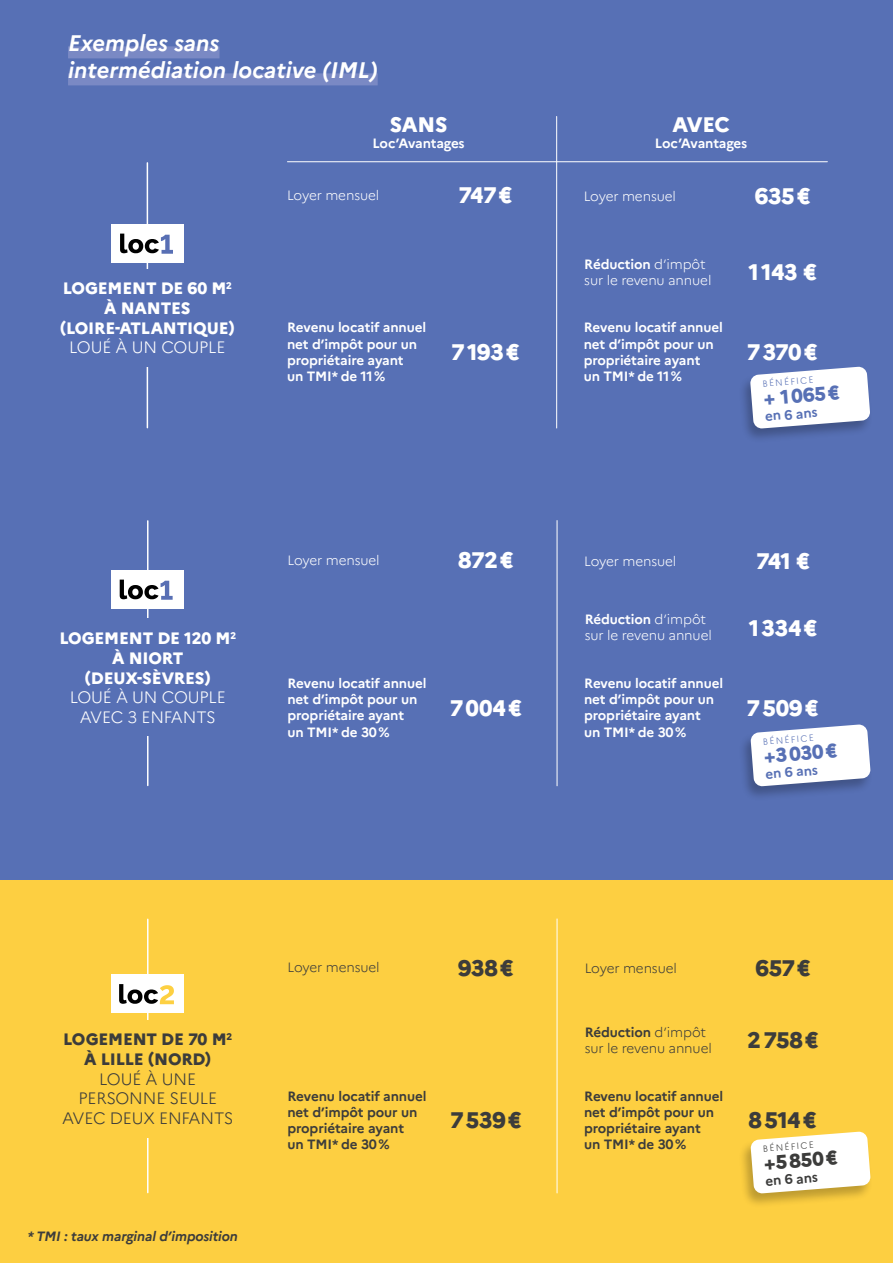
<style>
.page{position:relative;width:893px;height:1263px;background:#fff}
.page>*{position:absolute;margin:0;border:0;box-sizing:border-box;transform-origin:0 0}
.t1{font:800 22.5px "Marianne";letter-spacing:-.01em;color:#fff}
.t2{font:italic 700 22.5px/27px "Marianne";color:#fff}
.t3{font:800 22.5px "Marianne";letter-spacing:-.01em;color:#3c3c3b}
.t4{font:800 21px "Marianne";letter-spacing:-.01em;color:#fff}
.t5{font:800 19.5px "Marianne";color:#5770b5}
.t6{font:800 19.5px "Marianne";color:#3c3c3b}
.t7{font:800 16.5px/19.8px "Marianne";letter-spacing:-.01em;color:#fff;text-align:center}
.t8{font:300 16.5px/19.8px "Marianne";letter-spacing:-.01em;color:#fff;text-align:center}
.t9{font:300 16.5px/19.8px "Marianne";letter-spacing:-.01em;color:#3c3c3b;text-align:center}
.t10{font:800 16.5px/19.8px "Marianne";letter-spacing:-.01em;color:#3c3c3b;text-align:center}
.t11{font:700 13.5px/16.2px "Marianne";letter-spacing:-.01em;color:#fff}
.t12{font:700 13.5px/16.2px "Marianne";letter-spacing:-.01em;color:#3c3c3b}
.t13{font:300 13.5px/16.2px "Marianne";letter-spacing:-.01em;color:#fff}
.t14{font:300 13.5px/16.2px "Marianne";letter-spacing:-.01em;color:#3c3c3b}
.t15{font:italic 700 13.5px "Marianne";letter-spacing:-.01em;color:#3c3c3b}
.t16{font:700 13.5px "Marianne";color:#5770b5}
.t17{font:300 9px "Marianne";color:#5770b5}
.t18{font:300 9px "Marianne";color:#3c3c3b}
.s1{font-weight:700}
</style>
<div class="page">
<div style="left:0;top:0;width:893px;height:881px;background:#5770b5"></div>
<div style="left:68px;top:46px;width:151px;height:12px;background:#7a89c4"></div>
<div style="left:68px;top:73px;width:310px;height:12px;background:#7a89c4"></div>
<div style="left:0;top:881px;width:893px;height:382px;background:#fdcf41"></div>
<hr style="left:147px;top:919px;width:2px;height:273px;background:#fff">
<hr style="left:557px;top:919px;width:1px;height:274px;background:#fff">
<div style="left:57px;top:1020px;width:181px;height:117px;background:#fdcf41"></div>
<div style="left:112px;top:975px;width:72px;height:38px;background:#fff"></div>
<svg style="left:119px;top:984px;width:55px;height:20px"></svg>
<div style="left:738px;top:1130px;width:136px;height:78px;background:#000;opacity:.25"></div>
<svg style="left:750px;top:1131px;width:121px;height:63px;background:#faf2db"></svg>
<hr style="left:147px;top:521px;width:2px;height:264px;background:#fff">
<hr style="left:557px;top:520px;width:1px;height:266px;background:#fff">
<div style="left:57px;top:619px;width:181px;height:117px;background:#5770b5"></div>
<div style="left:111px;top:570px;width:72px;height:39px;background:#fff"></div>
<svg style="left:120px;top:580px;width:53px;height:20px"></svg>
<div style="left:738px;top:723px;width:136px;height:78px;background:#000;opacity:.25"></div>
<svg style="left:750px;top:724px;width:121px;height:62px;background:#e1e5ef"></svg>
<hr style="left:892px;top:857px;width:1px;height:406px;background:#00ad8c">
<hr style="left:287px;top:161px;width:540px;height:1px;background:#fff">
<hr style="left:147px;top:163px;width:1px;height:265px;background:#fff">
<hr style="left:556px;top:116px;width:1px;height:312px;background:#fff">
<div style="left:57px;top:269px;width:181px;height:97px;background:#5770b5"></div>
<div style="left:111px;top:224px;width:73px;height:39px;background:#fff"></div>
<svg style="left:120px;top:234px;width:53px;height:20px"></svg>
<div style="left:738px;top:366px;width:135px;height:77px;background:#000;opacity:.25"></div>
<svg style="left:750px;top:366px;width:120px;height:63px;background:#e0e4ef"></svg>
<h1 class="t2" style="left:68px;top:29px;width:311px">Exemples sans intermédiation locative (IML)</h1>
<p class="t7" style="left:60px;top:278px;width:177px">LOGEMENT DE 60 M<sup>2<br></sup>À NANTES (LOIRE-ATLANTIQUE)</p>
<p class="t8" style="left:69px;top:338px;width:158px">LOUÉ À UN COUPLE</p>
<h2 class="t4" style="left:390px;top:112px;width:59px">SANS</h2>
<p class="t11" style="left:372px;top:135px;width:94px">Loc’Avantages</p>
<p class="t13" style="left:287px;top:187px;width:94px">Loyer mensuel</p>
<h2 class="t4" style="left:672px;top:112px;width:59px">AVEC</h2>
<p class="t11" style="left:655px;top:135px;width:94px">Loc’Avantages</p>
<h1 class="t1" style="left:459px;top:181px;width:55px">747€</h1>
<h1 class="t1" style="left:755px;top:182px;width:57px">635€</h1>
<p class="t13" style="left:584px;top:188px;width:94px">Loyer mensuel</p>
<p class="t11" style="left:287px;top:319px;width:141px">Revenu locatif annuel net d’impôt pour un propriétaire ayant<br>un TMI* de 11%</p>
<p class="t13" style="left:584px;top:256px;width:129px"><span class="s1">Réduction</span> d’impôt sur le revenu annuel</p>
<p class="t11" style="left:584px;top:319px;width:141px">Revenu locatif annuel net d’impôt pour un propriétaire ayant<br>un TMI* de 11%</p>
<h1 class="t1" style="left:748px;top:258px;width:70px">1143 €</h1>
<h1 class="t1" style="left:451px;top:338px;width:70px">7193€</h1>
<h1 class="t1" style="left:747px;top:338px;width:72px">7370€</h1>
<p class="t17" style="left:762px;top:378px;width:53px;rotate:-5deg">BÉNÉFICE</p>
<h3 class="t5" style="left:763px;top:386px;width:78px;rotate:-5deg">+ 1065€</h3>
<p class="t16" style="left:764px;top:408px;width:54px;rotate:-4deg">en 6 ans</p>
<p class="t7" style="left:59px;top:628px;width:178px">LOGEMENT DE 120 M<sup>2<br></sup>À NIORT (DEUX-SÈVRES)</p>
<p class="t8" style="left:70px;top:688px;width:158px">LOUÉ À UN COUPLE<br>AVEC 3 ENFANTS</p>
<p class="t13" style="left:287px;top:552px;width:94px">Loyer mensuel</p>
<p class="t11" style="left:287px;top:675px;width:141px">Revenu locatif annuel net d’impôt pour un propriétaire ayant<br>un TMI* de 30%</p>
<h1 class="t1" style="left:458px;top:547px;width:57px">872€</h1>
<h1 class="t1" style="left:756px;top:548px;width:55px">741 €</h1>
<p class="t13" style="left:584px;top:553px;width:94px">Loyer mensuel</p>
<p class="t13" style="left:585px;top:611px;width:129px"><span class="s1">Réduction</span> d’impôt sur le revenu annuel</p>
<p class="t11" style="left:584px;top:675px;width:141px">Revenu locatif annuel net d’impôt pour un propriétaire ayant<br>un TMI* de 30%</p>
<h1 class="t1" style="left:749px;top:614px;width:70px">1334€</h1>
<h1 class="t1" style="left:450px;top:694px;width:74px">7004€</h1>
<h1 class="t1" style="left:747px;top:694px;width:73px">7509€</h1>
<p class="t17" style="left:762px;top:736px;width:53px;rotate:-5deg">BÉNÉFICE</p>
<h3 class="t5" style="left:763px;top:744px;width:75px;rotate:-5deg">+3030€</h3>
<p class="t16" style="left:765px;top:765px;width:54px;rotate:-4deg">en 6 ans</p>
<p class="t10" style="left:63px;top:1029px;width:171px">LOGEMENT DE 70 M<sup>2<br></sup>À LILLE (NORD)</p>
<p class="t9" style="left:62px;top:1069px;width:173px">LOUÉ À UNE<br>PERSONNE SEULE<br>AVEC DEUX ENFANTS</p>
<p class="t15" style="left:28px;top:1228px;width:212px">* TMI : taux marginal d’imposition</p>
<h1 class="t3" style="left:458px;top:954px;width:57px">938€</h1>
<h1 class="t3" style="left:755px;top:955px;width:57px">657€</h1>
<p class="t14" style="left:287px;top:959px;width:94px">Loyer mensuel</p>
<p class="t14" style="left:585px;top:960px;width:94px">Loyer mensuel</p>
<p class="t12" style="left:287px;top:1087px;width:141px">Revenu locatif annuel net d’impôt pour un propriétaire ayant<br>un TMI* de 30%</p>
<p class="t14" style="left:585px;top:1024px;width:129px"><span class="s1">Réduction</span> d’impôt sur le revenu annuel</p>
<p class="t12" style="left:584px;top:1087px;width:141px">Revenu locatif annuel net d’impôt pour un propriétaire ayant<br>un TMI* de 30%</p>
<h1 class="t3" style="left:747px;top:1026px;width:73px">2758€</h1>
<h1 class="t3" style="left:450px;top:1106px;width:73px">7539€</h1>
<h1 class="t3" style="left:748px;top:1106px;width:70px">8514€</h1>
<p class="t18" style="left:762px;top:1143px;width:53px;rotate:-5deg">BÉNÉFICE</p>
<h3 class="t6" style="left:763px;top:1151px;width:75px;rotate:-5deg">+5850€</h3>
<p class="t12" style="left:765px;top:1173px;width:54px;rotate:-4deg">en 6 ans</p>
</div>
